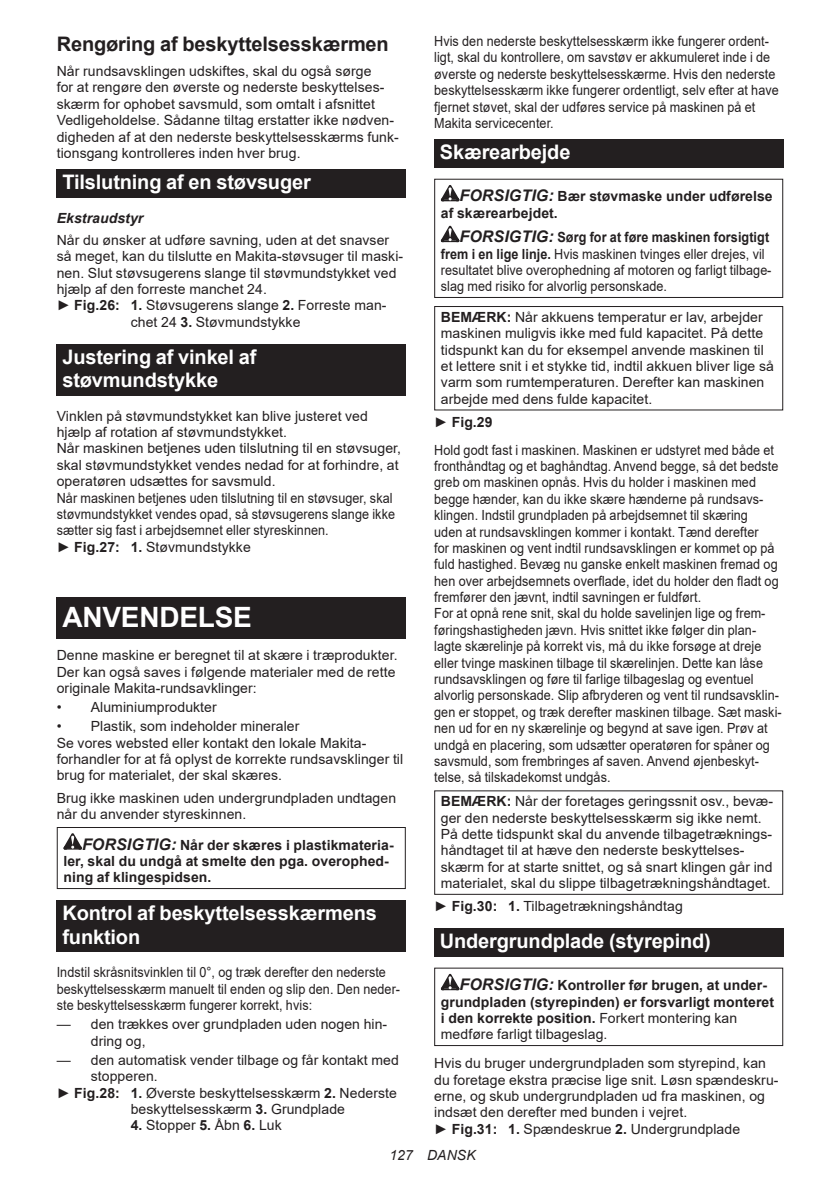
<style>
.page{position:relative;width:840px;height:1191px;background:#fff}
.page>*{position:absolute;margin:0;border:0;box-sizing:border-box;transform-origin:0 0}
.t1{font:700 28px "Arial";letter-spacing:-.01em;color:#fff}
.t2{font:700 20px/23.4px "Arial";letter-spacing:-.01em;color:#fff}
.t3{font:700 20px "Arial";letter-spacing:-.01em;color:#231f20}
.t4{font:14px/16.4px "Arial";letter-spacing:.005em;color:#231f20}
.t5{font:14px/16.4px "Arial";letter-spacing:.005em;color:#231f20;scale:.9 1}
.t6{font:700 14px/16.4px "Arial";letter-spacing:.005em;color:#231f20}
.t7{font:italic 700 14px "Arial";letter-spacing:.005em;color:#231f20}
.t8{font:italic 14px "Arial";letter-spacing:.005em;color:#231f20}
.s1{font-weight:700}
.s2{font-style:italic;font-size:16px}
.s3{font-weight:700;font-style:italic;font-size:16px}
.s4{font-weight:400}
</style>
<div class="page">
<div style="left:57px;top:169px;width:348px;height:29px;background:#231f20"></div>
<div style="left:57px;top:344px;width:348px;height:52px;background:#231f20"></div>
<div style="left:57px;top:597px;width:348px;height:41px;background:#231f20"></div>
<svg style="left:63px;top:833px;width:19px;height:16px"></svg>
<div style="left:57px;top:827px;width:348px;height:62px;border:1px solid #231f20"></div>
<div style="left:57px;top:900px;width:348px;height:52px;background:#231f20"></div>
<div style="left:434px;top:139px;width:348px;height:29px;background:#231f20"></div>
<svg style="left:440px;top:185px;width:19px;height:16px"></svg>
<svg style="left:440px;top:226px;width:19px;height:16px"></svg>
<div style="left:434px;top:179px;width:348px;height:119px;border:1px solid #231f20"></div>
<div style="left:434px;top:306px;width:348px;height:104px;border:1px solid #231f20"></div>
<div style="left:434px;top:928px;width:348px;height:28px;background:#231f20"></div>
<svg style="left:440px;top:973px;width:19px;height:17px"></svg>
<div style="left:434px;top:967px;width:348px;height:79px;border:1px solid #231f20"></div>
<h2 class="t3" style="left:57px;top:30px;width:333px">Rengøring af beskyttelsesskærmen</h2>
<p class="t4" style="left:57px;top:63px;width:343px">Når rundsavsklingen udskiftes, skal du også sørge<br>for at rengøre den øverste og nederste beskyttelses&shy;skærm for ophobet savsmuld, som omtalt i afsnittet Vedligeholdelse. Sådanne tiltag erstatter ikke nødven&shy;digheden af at den nederste beskyttelsesskærms funk&shy;tionsgang kontrolleres inden hver brug.</p>
<h2 class="t2" style="left:62px;top:171px;width:250px">Tilslutning af en støvsuger</h2>
<p class="t7" style="left:57px;top:208px;width:88px">Ekstraudstyr</p>
<p class="t4" style="left:57px;top:232px;width:334px">Når du ønsker at udføre savning, uden at det snavser</p>
<p class="t4" style="left:57px;top:248px;width:348px">så meget, kan du tilslutte en Makita-støvsuger til maski-</p>
<p class="t4" style="left:57px;top:264px;width:341px">nen. Slut støvsugerens slange til støvmundstykket ved</p>
<p class="t4" style="left:57px;top:281px;width:211px">hjælp af den forreste manchet 24.</p>
<p class="t4" style="left:57px;top:297px;width:331px">► <span class="s1">Fig.26: 1.</span> Støvsugerens slange <span class="s1">2.</span> Forreste man-</p>
<p class="t4" style="left:131px;top:313px;width:171px">chet 24 <span class="s1">3.</span> Støvmundstykke</p>
<h2 class="t2" style="left:62px;top:345px;width:195px">Justering af vinkel af støvmundstykke</h2>
<p class="t4" style="left:57px;top:407px;width:346px">Vinklen på støvmundstykket kan blive justeret ved hjælp af rotation af støvmundstykket.<br>Når maskinen betjenes uden tilslutning til en støvsuger, skal støvmundstykket vendes nedad for at forhindre, at operatøren udsættes for savsmuld.<br>Når maskinen betjenes uden tilslutning til en støvsuger, skal støvmundstykket vendes opad, så støvsugerens slange ikke sætter sig fast i arbejdsemnet eller styreskinnen.<br>► <span class="s1">Fig.27: 1.</span> Støvmundstykke</p>
<h1 class="t1" style="left:62px;top:597px;width:191px">ANVENDELSE</h1>
<p class="t4" style="left:57px;top:647px;width:342px">Denne maskine er beregnet til at skære i træprodukter.<br>Der kan også saves i følgende materialer med de rette originale Makita-rundsavklinger:</p>
<p class="t4" style="left:57px;top:699px;width:161px">• Aluminiumprodukter</p>
<p class="t4" style="left:57px;top:718px;width:348px">• Plastik, som indeholder mineraler<br>Se vores websted eller kontakt den lokale Makita&shy;forhandler for at få oplyst de korrekte rundsavsklinger til brug for materialet, der skal skæres.</p>
<p class="t4" style="left:57px;top:789px;width:341px">Brug ikke maskinen uden undergrundpladen undtagen når du anvender styreskinnen.</p>
<p class="t6" style="left:63px;top:836px;width:331px;text-indent:19px"><span class="s2">FORSIGTIG:</span> Når der skæres i plastikmateria&shy;ler, skal du undgå at smelte den pga. overophed&shy;ning af klingespidsen.</p>
<h2 class="t2" style="left:62px;top:902px;width:316px">Kontrol af beskyttelsesskærmens funktion</h2>
<p class="t5" style="left:57px;top:964px;width:383px">Indstil skråsnitsvinklen til 0°, og træk derefter den nederste beskyttelsesskærm manuelt til enden og slip den. Den neder&shy;ste beskyttelsesskærm fungerer korrekt, hvis:</p>
<p class="t4" style="left:91px;top:1016px;width:298px;text-indent:-34px">— den trækkes over grundpladen uden nogen hin&shy;dring og,</p>
<p class="t4" style="left:57px;top:1051px;width:343px">— den automatisk vender tilbage og får kontakt med</p>
<p class="t4" style="left:91px;top:1068px;width:68px">stopperen.</p>
<p class="t4" style="left:57px;top:1084px;width:341px">► <span class="s1">Fig.28: 1.</span> Øverste beskyttelsesskærm <span class="s1">2.</span> Nederste</p>
<p class="t4" style="left:131px;top:1100px;width:216px">beskyttelsesskærm <span class="s1">3.</span> Grundplade</p>
<p class="t4" style="left:131px;top:1117px;width:152px"><span class="s1">4.</span> Stopper <span class="s1">5.</span> Åbn <span class="s1">6.</span> Luk</p>
<p class="t5" style="left:434px;top:33px;width:384px">Hvis den nederste beskyttelsesskærm ikke fungerer ordent&shy;ligt, skal du kontrollere, om savstøv er akkumuleret inde i de øverste og nederste beskyttelsesskærme. Hvis den nederste beskyttelsesskærm ikke fungerer ordentligt, selv efter at have fjernet støvet, skal der udføres service på maskinen på et Makita servicecenter.</p>
<h2 class="t2" style="left:439px;top:141px;width:132px">Skærearbejde</h2>
<p class="t6" style="left:440px;top:188px;width:333px;text-indent:19px"><span class="s2">FORSIGTIG:</span> Bær støvmaske under udførelse af skærearbejdet.</p>
<p class="t5" style="left:440px;top:229px;width:368px;text-indent:19px"><span class="s3">FORSIGTIG:</span> <span class="s1">Sørg for at føre maskinen forsigtigt frem i en lige linje.</span> Hvis maskinen tvinges eller drejes, vil resultatet blive overophedning af motoren og farligt tilbage&shy;slag med risiko for alvorlig personskade.</p>
<p class="t4" style="left:440px;top:309px;width:334px"><span class="s1">BEMÆRK:</span> Når akkuens temperatur er lav, arbejder maskinen muligvis ikke med fuld kapacitet. På dette tidspunkt kan du for eksempel anvende maskinen til et lettere snit i et stykke tid, indtil akkuen bliver lige så varm som rumtemperaturen. Derefter kan maskinen arbejde med dens fulde kapacitet.</p>
<p class="t4" style="left:434px;top:408px;width:341px;line-height:27.8px">► <span class="s1">Fig.29<br></span>Hold godt fast i maskinen. Maskinen er udstyret med både et</p>
<p class="t5" style="left:434px;top:458px;width:387px">fronthåndtag og et baghåndtag. Anvend begge, så det bedste greb om maskinen opnås. Hvis du holder i maskinen med begge hænder, kan du ikke skære hænderne på rundsavs&shy;klingen. Indstil grundpladen på arbejdsemnet til skæring<br>uden at rundsavsklingen kommer i kontakt. Tænd derefter<br>for maskinen og vent indtil rundsavsklingen er kommet op på fuld hastighed. Bevæg nu ganske enkelt maskinen fremad og hen over arbejdsemnets overflade, idet du holder den fladt og fremfører den jævnt, indtil savningen er fuldført.<br>For at opnå rene snit, skal du holde savelinjen lige og frem&shy;føringshastigheden jævn. Hvis snittet ikke følger din plan&shy;lagte skærelinje på korrekt vis, må du ikke forsøge at dreje eller tvinge maskinen tilbage til skærelinjen. Dette kan låse rundsavsklingen og føre til farlige tilbageslag og eventuel alvorlig personskade. Slip afbryderen og vent til rundsavsklin&shy;gen er stoppet, og træk derefter maskinen tilbage. Sæt maski&shy;nen ud for en ny skærelinje og begynd at save igen. Prøv at undgå en placering, som udsætter operatøren for spåner og savsmuld, som frembringes af saven. Anvend øjenbeskyt&shy;telse, så tilskadekomst undgås.</p>
<p class="t4" style="left:440px;top:793px;width:333px"><span class="s1">BEMÆRK:</span> Når der foretages geringssnit osv., bevæ&shy;ger den nederste beskyttelsesskærm sig ikke nemt.<br>På dette tidspunkt skal du anvende tilbagetræknings&shy;håndtaget til at hæve den nederste beskyttelses&shy;skærm for at starte snittet, og så snart klingen går ind materialet, skal du slippe tilbagetrækningshåndtaget.</p>
<p class="t4" style="left:434px;top:898px;width:250px">► <span class="s1">Fig.30: 1.</span> Tilbagetrækningshåndtag</p>
<h2 class="t2" style="left:439px;top:929px;width:272px">Undergrundplade (styrepind)</h2>
<p class="t6" style="left:440px;top:977px;width:334px;text-indent:19px"><span class="s2">FORSIGTIG:</span> Kontroller før brugen, at under&shy;grundpladen (styrepinden) er forsvarligt monteret i den korrekte position. <span class="s4">Forkert montering kan medføre farligt tilbageslag.</span></p>
<p class="t4" style="left:434px;top:1055px;width:346px">Hvis du bruger undergrundpladen som styrepind, kan du foretage ekstra præcise lige snit. Løsn spændeskru&shy;erne, og skub undergrundpladen ud fra maskinen, og indsæt den derefter med bunden i vejret.<br>► <span class="s1">Fig.31: 1.</span> Spændeskrue <span class="s1">2.</span> Undergrundplade</p>
<p class="t8" style="left:389px;top:1146px;width:88px">127 DANSK</p>
</div>
